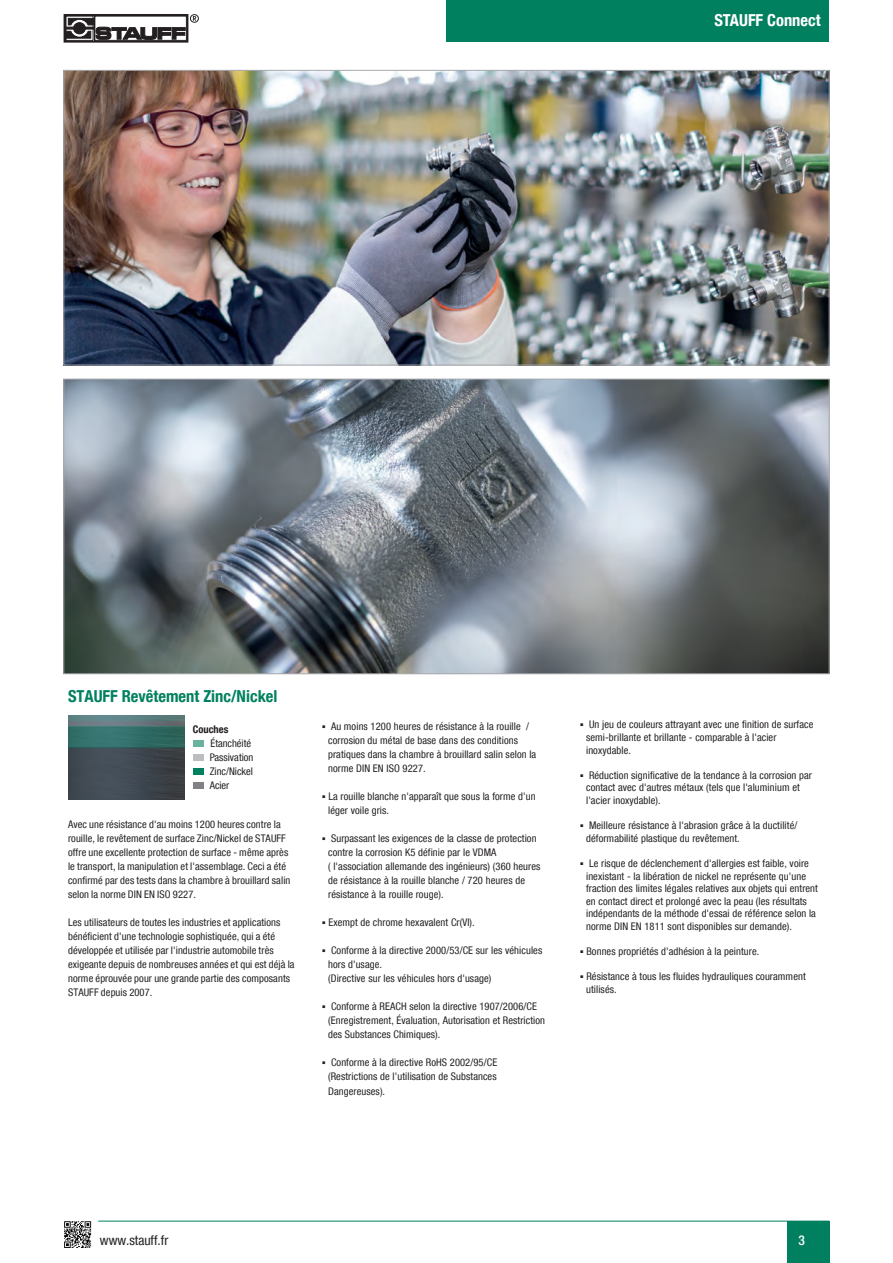
<style>
.page{position:relative;width:893px;height:1263px;background:#fff}
.page>*{position:absolute;margin:0;border:0;box-sizing:border-box;transform-origin:0 0}
.t1{font:700 condensed 16.5px "Helvetica Neue LT Com";color:#00805f}
.t2{font:700 condensed 16.5px "Helvetica Neue LT Com";color:#fff}
.t3{font:condensed 13.5px "Helvetica Neue LT Com";color:#231f20}
.t4{font:500 condensed 13.5px "Helvetica Neue LT Com";color:#fff}
.t5{font:condensed 10.5px/14.1px "Helvetica Neue LT Com";letter-spacing:.01em;color:#231f20}
.t6{font:700 condensed 10.5px "Helvetica Neue LT Com";color:#231f20}
</style>
<div class="page">
<div style="left:446px;top:0;width:383px;height:42px;background:#00805f"></div>
<div style="left:64px;top:14px;width:124px;height:28px;border:1px solid #231f20"></div>
<svg style="left:68px;top:25px;width:23px;height:6px"></svg>
<div style="left:66px;top:16px;width:27px;height:24px;border:1px solid #231f20"></div>
<div style="left:190px;top:14px;width:9px;height:9px;border:1px solid #231f20;border-radius:50%"></div>
<svg style="left:193px;top:16px;width:3px;height:5px"></svg>
<svg style="left:68px;top:18px;width:26px;height:7px"></svg>
<svg style="left:66px;top:31px;width:25px;height:7px"></svg>
<svg style="left:71px;top:20px;width:17px;height:16px"></svg>
<div style="left:71px;top:20px;width:17px;height:16px;border:1px solid #fff;border-radius:50%"></div>
<div style="left:74px;top:23px;width:11px;height:11px;background:#231f20;border-radius:50%"></div>
<div style="left:74px;top:23px;width:11px;height:11px;border:1px solid #231f20;border-radius:50%"></div>
<hr style="left:66px;top:27px;width:28px;height:2px;background:#231f20">
<svg style="left:96px;top:27px;width:89px;height:13px"></svg>
<div style="left:787px;top:1221px;width:42px;height:42px;background:#00805f"></div>
<hr style="left:64px;top:1221px;width:765px;height:1px;background:#00805f">
<svg style="left:64px;top:1220px;width:37px;height:28px"></svg>
<img style="left:66px;top:381px;width:761px;height:291px">
<img style="left:66px;top:72px;width:761px;height:291px">
<div style="left:193px;top:740px;width:10px;height:7px;background:#6bb1a1"></div>
<div style="left:193px;top:754px;width:10px;height:7px;background:#bcbdc0"></div>
<div style="left:193px;top:768px;width:10px;height:7px;background:#00805f"></div>
<div style="left:193px;top:782px;width:10px;height:7px;background:#808285"></div>
<svg style="left:68px;top:716px;width:116px;height:5px"></svg>
<svg style="left:68px;top:721px;width:116px;height:5px"></svg>
<svg style="left:68px;top:747px;width:116px;height:53px;background:#3e474f"></svg>
<svg style="left:68px;top:726px;width:116px;height:21px;background:#326e68"></svg>
<h1 class="t2" style="left:714px;top:10px;width:108px">STAUFF Connect</h1>
<h1 class="t1" style="left:68px;top:686px;width:211px">STAUFF Revêtement Zinc/Nickel</h1>
<p class="t6" style="left:193px;top:723px;width:37px">Couches</p>
<p class="t5" style="left:210px;top:737px;width:45px">Étanchéité<br>Passivation<br>Zinc/Nickel<br>Acier</p>
<p class="t5" style="left:68px;top:817px;width:224px">Avec une résistance d'au moins 1200 heures contre la rouille, le revêtement de surface Zinc/Nickel de STAUFF offre une excellente protection de surface - même après le transport, la manipulation et l'assemblage. Ceci a été confirmé par des tests dans la chambre à brouillard salin selon la norme DIN EN ISO 9227.</p>
<p class="t5" style="left:68px;top:915px;width:228px">Les utilisateurs de toutes les industries et applications bénéficient d'une technologie sophistiquée, qui a été développée et utilisée par l'industrie automobile très exigeante depuis de nombreuses années et qui est déjà la norme éprouvée pour une grande partie des composants STAUFF depuis 2007.</p>
<p class="t5" style="left:328px;top:719px;width:210px;text-indent:-6px">▪ Au moins 1200 heures de résistance à la rouille / corrosion du métal de base dans des conditions pratiques dans la chambre à brouillard salin selon la norme DIN EN ISO 9227.</p>
<p class="t5" style="left:328px;top:789px;width:209px;text-indent:-6px">▪ La rouille blanche n'apparaît que sous la forme d'un léger voile gris.</p>
<p class="t5" style="left:328px;top:831px;width:214px;text-indent:-6px">▪ Surpassant les exigences de la classe de protection contre la corrosion K5 définie par le VDMA<br>( l'association allemande des ingénieurs) (360 heures de résistance à la rouille blanche / 720 heures de résistance à la rouille rouge).</p>
<p class="t5" style="left:322px;top:915px;width:154px">▪ Exempt de chrome hexavalent Cr(VI).</p>
<p class="t5" style="left:328px;top:943px;width:216px;text-indent:-6px">▪ Conforme à la directive 2000/53/CE sur les véhicules hors d'usage.<br>(Directive sur les véhicules hors d'usage)</p>
<p class="t5" style="left:328px;top:999px;width:219px;text-indent:-6px">▪ Conforme à REACH selon la directive 1907/2006/CE (Enregistrement, Évaluation, Autorisation et Restriction des Substances Chimiques).</p>
<p class="t5" style="left:328px;top:1055px;width:171px;text-align:justify;text-indent:-6px">▪ Conforme à la directive RoHS 2002/95/CE (Restrictions de l'utilisation de Substances Dangereuses).</p>
<p class="t5" style="left:586px;top:718px;width:229px;line-height:12.6px;text-indent:-6px">▪ Un jeu de couleurs attrayant avec une finition de surface semi-brillante et brillante - comparable à l'acier inoxydable.</p>
<p class="t5" style="left:586px;top:768px;width:227px;line-height:12.6px;text-indent:-6px">▪ Réduction significative de la tendance à la corrosion par contact avec d'autres métaux (tels que l'aluminium et l'acier inoxydable).</p>
<p class="t5" style="left:586px;top:819px;width:213px;line-height:12.6px;text-indent:-6px">▪ Meilleure résistance à l'abrasion grâce à la ductilité/ déformabilité plastique du revêtement.</p>
<p class="t5" style="left:586px;top:857px;width:233px;line-height:12.6px;text-indent:-6px">▪ Le risque de déclenchement d'allergies est faible, voire inexistant - la libération de nickel ne représente qu'une fraction des limites légales relatives aux objets qui entrent en contact direct et prolongé avec la peau (les résultats indépendants de la méthode d'essai de référence selon la norme DIN EN 1811 sont disponibles sur demande).</p>
<p class="t5" style="left:580px;top:944px;width:181px">▪ Bonnes propriétés d'adhésion à la peinture.</p>
<p class="t5" style="left:586px;top:970px;width:221px;line-height:12.6px;text-indent:-6px">▪ Résistance à tous les fluides hydrauliques couramment utilisés.</p>
<p class="t3" style="left:100px;top:1232px;width:70px">www.stauff.fr</p>
<p class="t4" style="left:798px;top:1232px;width:8px">3</p>
</div>
